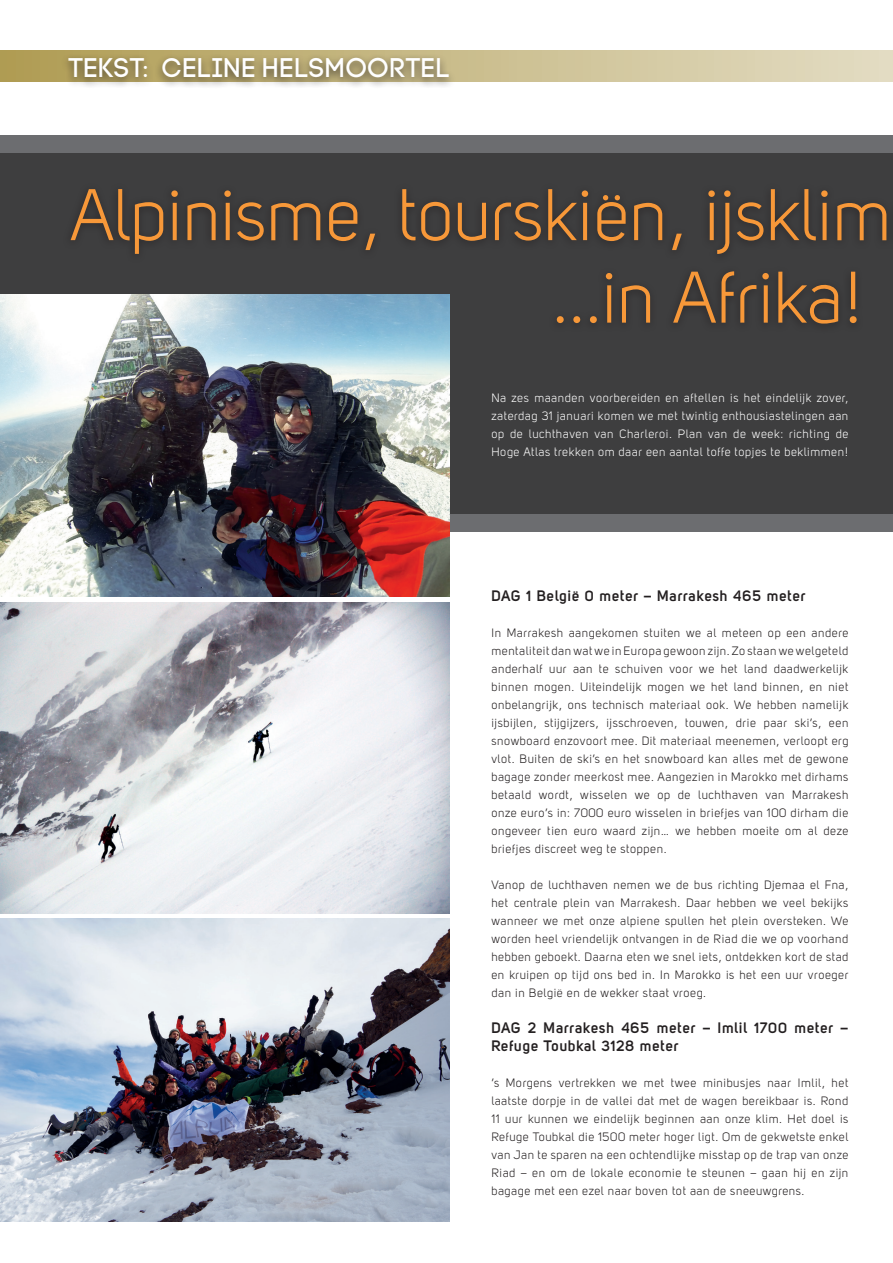
<style>
.page{position:relative;width:893px;height:1263px;background:#fff}
.page>*{position:absolute;margin:0;border:0;box-sizing:border-box;transform-origin:0 0}
.t1{font:72px/82.5px "Uni Sans Book";color:#f79839}
.t2{font:27px "Code Pro";letter-spacing:.015em;color:#fff}
.t3{font:700 15px/18px "Uni Sans Semi";letter-spacing:.05em;color:#231f20}
.t4{font:12px/18px "Uni Sans Book";letter-spacing:.05em;color:#231f20;text-align:justify}
.t5{font:12px/18px "Uni Sans Book";letter-spacing:.05em;color:#fff;text-align:justify}
</style>
<div class="page">
<div style="left:0;top:136px;width:893px;height:396px;background:#6c6d70"></div>
<div style="left:0;top:154px;width:893px;height:360px;background:#3e3e3f"></div>
<div style="left:0;top:51px;width:893px;height:31px;background:linear-gradient(to right,#af9b52,#e3dcc3)"></div>
<img style="left:0;top:294px;width:449px;height:303px">
<img style="left:0;top:918px;width:449px;height:303px">
<img style="left:0;top:603px;width:449px;height:310px">
<div style="left:63px;top:183px;width:830px;height:151px;background:#231f20;opacity:.75"></div>
<div style="left:61px;top:54px;width:396px;height:36px;background:#231f20;opacity:.75"></div>
<h2 class="t2" style="left:68px;top:52px;width:383px">TEKST: CELINE HELSMOORTEL</h2>
<h1 class="t1" style="left:552px;top:174px;width:341px;text-indent:-482px">Alpinisme, tourskiën, ijsklim ...in Afrika!</h1>
<p class="t5" style="left:491px;top:389px;width:358px">Na zes maanden voorbereiden en aftellen is het eindelijk zover, zaterdag 31 januari komen we met twintig enthousiastelingen aan op de luchthaven van Charleroi. Plan van de week: richting de Hoge Atlas trekken om daar een aantal toffe topjes te beklimmen!</p>
<p class="t3" style="left:491px;top:586px;width:316px">DAG 1 België 0 meter – Marrakesh 465 meter</p>
<p class="t4" style="left:491px;top:623px;width:358px">In Marrakesh aangekomen stuiten we al meteen op een andere mentaliteit dan wat we in Europa gewoon zijn. Zo staan we welgeteld anderhalf uur aan te schuiven voor we het land daadwerkelijk binnen mogen. Uiteindelijk mogen we het land binnen, en niet onbelangrijk, ons technisch materiaal ook. We hebben namelijk ijsbijlen, stijgijzers, ijsschroeven, touwen, drie paar ski’s, een snowboard enzovoort mee. Dit materiaal meenemen, verloopt erg vlot. Buiten de ski’s en het snowboard kan alles met de gewone bagage zonder meerkost mee. Aangezien in Marokko met dirhams betaald wordt, wisselen we op de luchthaven van Marrakesh onze euro’s in: 7000 euro wisselen in briefjes van 100 dirham die ongeveer tien euro waard zijn… we hebben moeite om al deze briefjes discreet weg te stoppen.</p>
<p class="t4" style="left:491px;top:875px;width:358px">Vanop de luchthaven nemen we de bus richting Djemaa el Fna, het centrale plein van Marrakesh. Daar hebben we veel bekijks wanneer we met onze alpiene spullen het plein oversteken. We worden heel vriendelijk ontvangen in de Riad die we op voorhand hebben geboekt. Daarna eten we snel iets, ontdekken kort de stad en kruipen op tijd ons bed in. In Marokko is het een uur vroeger dan in België en de wekker staat vroeg.</p>
<p class="t3" style="left:491px;top:1018px;width:358px">DAG 2 Marrakesh 465 meter – Imlil 1700 meter –<br>Refuge Toubkal 3128 meter</p>
<p class="t4" style="left:491px;top:1073px;width:358px">’s Morgens vertrekken we met twee minibusjes naar Imlil, het laatste dorpje in de vallei dat met de wagen bereikbaar is. Rond 11 uur kunnen we eindelijk beginnen aan onze klim. Het doel is Refuge Toubkal die 1500 meter hoger ligt. Om de gekwetste enkel van Jan te sparen na een ochtendlijke misstap op de trap van onze Riad – en om de lokale economie te steunen – gaan hij en zijn bagage met een ezel naar boven tot aan de sneeuwgrens.</p>
</div>
